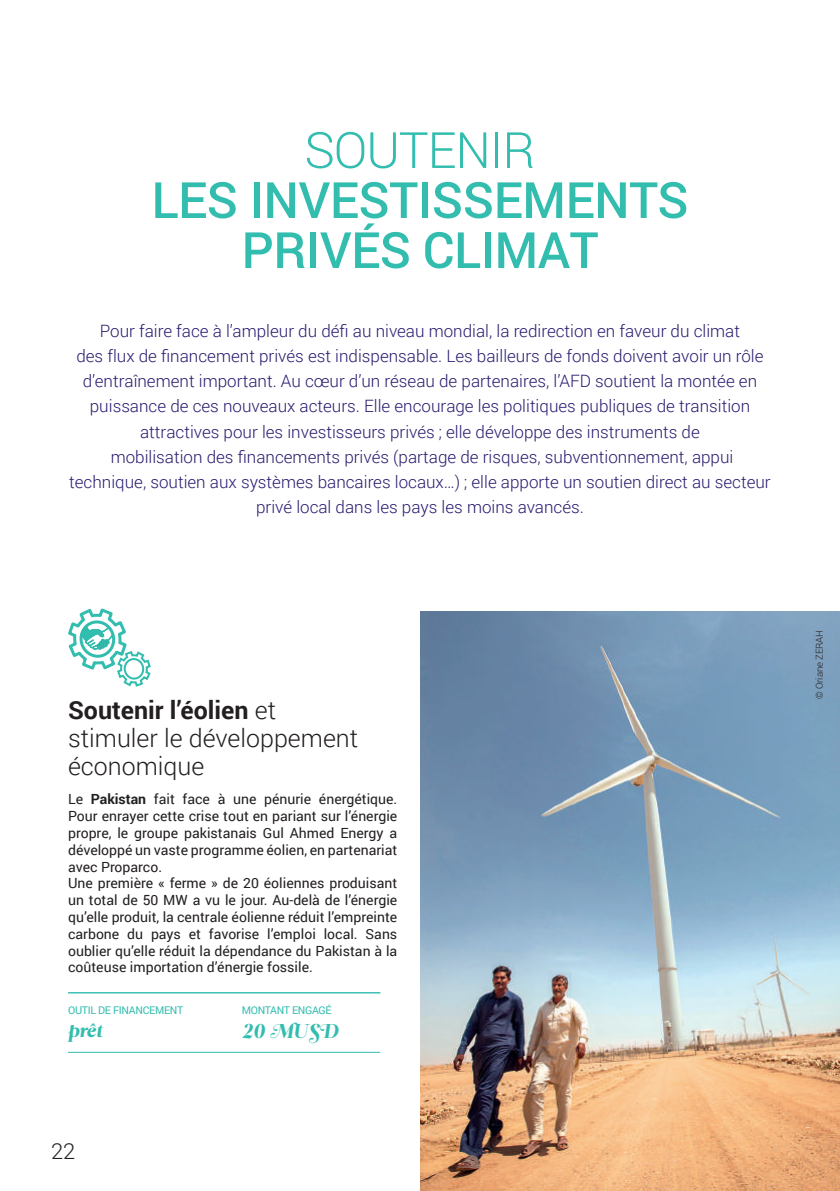
<style>
.page{position:relative;width:840px;height:1191px;background:#fff}
.page>*{position:absolute;margin:0;border:0;box-sizing:border-box;transform-origin:0 0}
.t1{font:500 50px/50px "Roboto";letter-spacing:-.01em;color:#32bdaf;text-align:center}
.t2{font:300 50px "Roboto";letter-spacing:-.02em;color:#32bdaf}
.t3{font:300 25px/28px "Roboto";color:#231f20}
.t4{font:300 22px "Roboto";color:#231f20}
.t5{font:20px "Leitura Display Swashes";letter-spacing:-.01em;color:#32bdaf}
.t6{font:18.6px "Leitura Display Swashes";color:#32bdaf}
.t7{font:300 17px/25px "Roboto";color:#261b6f;text-align:center}
.t8{font:14px/16.8px "Roboto";color:#231f20}
.t9{font:10.6px "Roboto";letter-spacing:-.03em;color:#32bdaf}
.t10{font:300 9.6px "Roboto";letter-spacing:-.01em;color:#231f20}
.s1{font-weight:700}
</style>
<div class="page">
<hr style="left:68px;top:992px;width:312px;height:1px;background:#32bdaf">
<hr style="left:68px;top:1051px;width:312px;height:1px;background:#32bdaf">
<img style="left:420px;top:611px;width:419px;height:580px">
<svg style="left:68px;top:608px;width:83px;height:79px"></svg>
<h1 class="t2" style="left:304px;top:115px;width:232px">SOUTENIR</h1>
<h1 class="t1" style="left:151px;top:173px;width:538px">LES INVESTISSEMENTS<br>PRIVÉS CLIMAT</h1>
<p class="t7" style="left:69px;top:318px;width:702px">Pour faire face à l’ampleur du défi au niveau mondial, la redirection en faveur du climat<br>des flux de financement privés est indispensable. Les bailleurs de fonds doivent avoir un rôle d’entraînement important. Au cœur d’un réseau de partenaires, l’AFD soutient la montée en puissance de ces nouveaux acteurs. Elle encourage les politiques publiques de transition attractives pour les investisseurs privés ; elle développe des instruments de<br>mobilisation des financements privés (partage de risques, subventionnement, appui technique, soutien aux systèmes bancaires locaux…) ; elle apporte un soutien direct au secteur privé local dans les pays les moins avancés.</p>
<h2 class="t3" style="left:68px;top:695px;width:291px"><span class="s1">Soutenir l’éolien</span> et stimuler le développement économique</h2>
<p class="t8" style="left:68px;top:790px;width:330px">Le <span class="s1">Pakistan</span> fait face à une pénurie énergétique.<br>Pour enrayer cette crise tout en pariant sur l’énergie propre, le groupe pakistanais Gul Ahmed Energy a développé un vaste programme éolien, en partenariat avec Proparco.<br>Une première « ferme » de 20 éoliennes produisant un total de 50 MW a vu le jour. Au-delà de l’énergie qu’elle produit, la centrale éolienne réduit l’empreinte carbone du pays et favorise l’emploi local. Sans oublier qu’elle réduit la dépendance du Pakistan à la coûteuse importation d’énergie fossile.</p>
<p class="t9" style="left:242px;top:1003px;width:91px">MONTANT ENGAGÉ</p>
<p class="t5" style="left:242px;top:1019px;width:98px">20 MUSD</p>
<p class="t9" style="left:68px;top:1003px;width:117px">OUTIL DE FINANCEMENT</p>
<p class="t6" style="left:68px;top:1019px;width:36px">prêt</p>
<p class="t4" style="left:51px;top:1136px;width:26px">22</p>
<p class="t10" style="left:812px;top:699px;width:70px;rotate:-90deg">© Oriane ZERAH</p>
</div>
